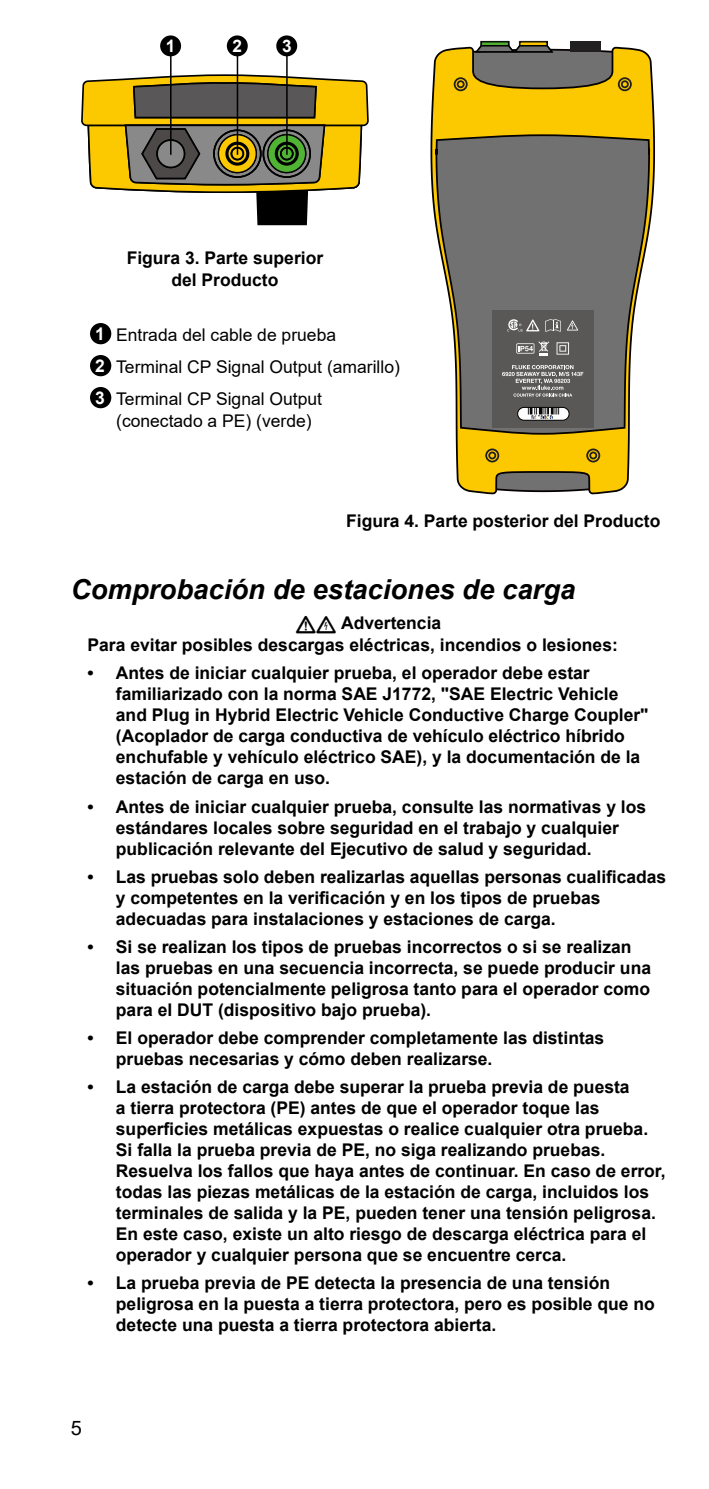
<style>
.page{position:relative;width:709px;height:1489px;background:#fff}
.page>*{position:absolute;margin:0;border:0;box-sizing:border-box;transform-origin:0 0}
.t1{font:italic 700 27.5px "Arial";color:#000}
.t2{font:20px "Arial";color:#000}
.t3{font:700 17.5px/21px "Arial";color:#000}
.t4{font:17.5px/32px "Arial";color:#000}
.t5{font:700 17.25px "Arial";color:#fff}
.s1{font-weight:700;color:#fff}
.s2{font-family:"Flukesym";font-weight:400}
</style>
<div class="page">
<div style="left:90px;top:323px;width:21px;height:21px;background:#000;border-radius:50%"></div>
<div style="left:90px;top:355px;width:21px;height:21px;background:#000;border-radius:50%"></div>
<div style="left:90px;top:387px;width:21px;height:21px;background:#000;border-radius:50%"></div>
<svg style="left:81px;top:71px;width:288px;height:154px"></svg>
<div style="left:262px;top:129px;width:49px;height:49px;border:2px solid #000;border-radius:50%"></div>
<div style="left:213px;top:129px;width:48px;height:49px;border:2px solid #000;border-radius:50%"></div>
<div style="left:267px;top:134px;width:39px;height:39px;border:2px solid #000;border-radius:50%"></div>
<svg style="left:268px;top:135px;width:37px;height:37px"></svg>
<div style="left:267px;top:134px;width:39px;height:39px;border:1px solid #000;border-radius:50%"></div>
<div style="left:218px;top:134px;width:39px;height:39px;border:2px solid #000;border-radius:50%"></div>
<svg style="left:218px;top:135px;width:38px;height:37px"></svg>
<div style="left:218px;top:134px;width:39px;height:39px;border:1px solid #000;border-radius:50%"></div>
<div style="left:275px;top:142px;width:23px;height:23px;border:2px solid #000;border-radius:50%"></div>
<div style="left:275px;top:142px;width:24px;height:24px;border:3px solid #000;border-radius:50%"></div>
<div style="left:226px;top:142px;width:23px;height:23px;border:2px solid #000;border-radius:50%"></div>
<div style="left:225px;top:142px;width:24px;height:24px;border:3px solid #000;border-radius:50%"></div>
<div style="left:280px;top:147px;width:13px;height:13px;border:2px solid #000;border-radius:50%"></div>
<div style="left:230px;top:147px;width:14px;height:13px;border:2px solid #000;border-radius:50%"></div>
<hr style="left:170px;top:42px;width:1px;height:113px;background:#000">
<div style="left:160px;top:35px;width:21px;height:21px;background:#000;border-radius:50%"></div>
<hr style="left:237px;top:41px;width:1px;height:114px;background:#000">
<div style="left:227px;top:35px;width:21px;height:21px;background:#000;border-radius:50%"></div>
<hr style="left:286px;top:40px;width:2px;height:115px;background:#000">
<div style="left:276px;top:35px;width:21px;height:21px;background:#000;border-radius:50%"></div>
<svg style="left:430px;top:46px;width:225px;height:449px;fill:#fcc800"></svg>
<div style="left:485px;top:448px;width:14px;height:14px;border:2px solid #221f20;border-radius:50%"></div>
<div style="left:488px;top:451px;width:8px;height:8px;border:2px solid #221f20;border-radius:50%"></div>
<div style="left:586px;top:448px;width:14px;height:14px;border:2px solid #221f20;border-radius:50%"></div>
<div style="left:589px;top:451px;width:8px;height:8px;border:2px solid #221f20;border-radius:50%"></div>
<svg style="left:434px;top:128px;width:217px;height:307px;background:#868275"></svg>
<div style="left:519px;top:41px;width:29px;height:6px;border:2px solid #000"></div>
<hr style="left:520px;top:42px;width:27px;height:4px;background:#fcc800">
<div style="left:519px;top:41px;width:28px;height:6px;border:1px solid #000"></div>
<hr style="left:481px;top:42px;width:27px;height:4px;background:#51b333">
<div style="left:480px;top:41px;width:29px;height:6px;border:1px solid #000"></div>
<svg style="left:473px;top:44px;width:81px;height:10px"></svg>
<div style="left:570px;top:42px;width:30px;height:10px;background:#221f20"></div>
<div style="left:454px;top:77px;width:13px;height:14px;border:2px solid #221f20;border-radius:50%"></div>
<div style="left:457px;top:80px;width:7px;height:8px;border:2px solid #221f20;border-radius:50%"></div>
<div style="left:618px;top:77px;width:14px;height:14px;border:2px solid #221f20;border-radius:50%"></div>
<div style="left:621px;top:80px;width:7px;height:8px;border:2px solid #221f20;border-radius:50%"></div>
<div style="left:492px;top:310px;width:101px;height:118px;background:#595857"></div>
<svg style="left:502px;top:365px;width:81px;height:31px"></svg>
<svg style="left:556px;top:342px;width:13px;height:12px"></svg>
<svg style="left:516px;top:341px;width:33px;height:14px"></svg>
<svg style="left:545px;top:319px;width:16px;height:12px"></svg>
<svg style="left:507px;top:319px;width:32px;height:12px"></svg>
<svg style="left:567px;top:320px;width:11px;height:10px"></svg>
<svg style="left:517px;top:407px;width:52px;height:13px"></svg>
<div style="left:517px;top:407px;width:52px;height:13px;border:1px solid #000;border-radius:6px"></div>
<p class="t5" style="left:166px;top:34px;width:11px">1</p>
<p class="t5" style="left:233px;top:34px;width:11px">2</p>
<p class="t5" style="left:282px;top:34px;width:11px">3</p>
<p class="t3" style="left:127px;top:246px;width:198px;line-height:22.5px;text-align:center">Figura 3. Parte superior del Producto</p>
<p class="t4" style="left:95px;top:318px;width:306px"><span class="s1">1</span> Entrada del cable de prueba<br><span class="s1">2</span> Terminal CP Signal Output (amarillo)<br><span class="s1">3</span> Terminal CP Signal Output</p>
<p class="t4" style="left:116px;top:405px;width:197px">(conectado a PE) (verde)</p>
<p class="t3" style="left:346px;top:510px;width:316px">Figura 4. Parte posterior del Producto</p>
<h1 class="t1" style="left:71px;top:570px;width:506px">Comprobación de estaciones de carga</h1>
<p class="t3" style="left:88px;top:612px;width:532px;line-height:22px;text-indent:208px"><span class="s2">WX</span> Advertencia<br>Para evitar posibles descargas eléctricas, incendios o lesiones:</p>
<p class="t3" style="left:116px;top:663px;width:534px;text-indent:-28px">• Antes de iniciar cualquier prueba, el operador debe estar familiarizado con la norma SAE J1772, "SAE Electric Vehicle and Plug in Hybrid Electric Vehicle Conductive Charge Coupler" (Acoplador de carga conductiva de vehículo eléctrico híbrido enchufable y vehículo eléctrico SAE), y la documentación de la estación de carga en uso.</p>
<p class="t3" style="left:116px;top:796px;width:532px;text-indent:-28px">• Antes de iniciar cualquier prueba, consulte las normativas y los estándares locales sobre seguridad en el trabajo y cualquier publicación relevante del Ejecutivo de salud y seguridad.</p>
<p class="t3" style="left:116px;top:866px;width:552px;text-indent:-28px">• Las pruebas solo deben realizarlas aquellas personas cualificadas y competentes en la verificación y en los tipos de pruebas adecuadas para instalaciones y estaciones de carga.</p>
<p class="t3" style="left:116px;top:936px;width:536px;text-indent:-28px">• Si se realizan los tipos de pruebas incorrectos o si se realizan las pruebas en una secuencia incorrecta, se puede producir una situación potencialmente peligrosa tanto para el operador como para el DUT (dispositivo bajo prueba).</p>
<p class="t3" style="left:116px;top:1027px;width:490px;text-indent:-28px">• El operador debe comprender completamente las distintas pruebas necesarias y cómo deben realizarse.</p>
<p class="t3" style="left:116px;top:1076px;width:551px;text-indent:-28px">• La estación de carga debe superar la prueba previa de puesta<br>a tierra protectora (PE) antes de que el operador toque las superficies metálicas expuestas o realice cualquier otra prueba.<br>Si falla la prueba previa de PE, no siga realizando pruebas.<br>Resuelva los fallos que haya antes de continuar. En caso de error, todas las piezas metálicas de la estación de carga, incluidos los terminales de salida y la PE, pueden tener una tensión peligrosa.<br>En este caso, existe un alto riesgo de descarga eléctrica para el operador y cualquier persona que se encuentre cerca.</p>
<p class="t3" style="left:116px;top:1272px;width:540px;text-indent:-28px">• La prueba previa de PE detecta la presencia de una tensión peligrosa en la puesta a tierra protectora, pero es posible que no detecte una puesta a tierra protectora abierta.</p>
<p class="t2" style="left:71px;top:1414px;width:13px">5</p>
</div>
